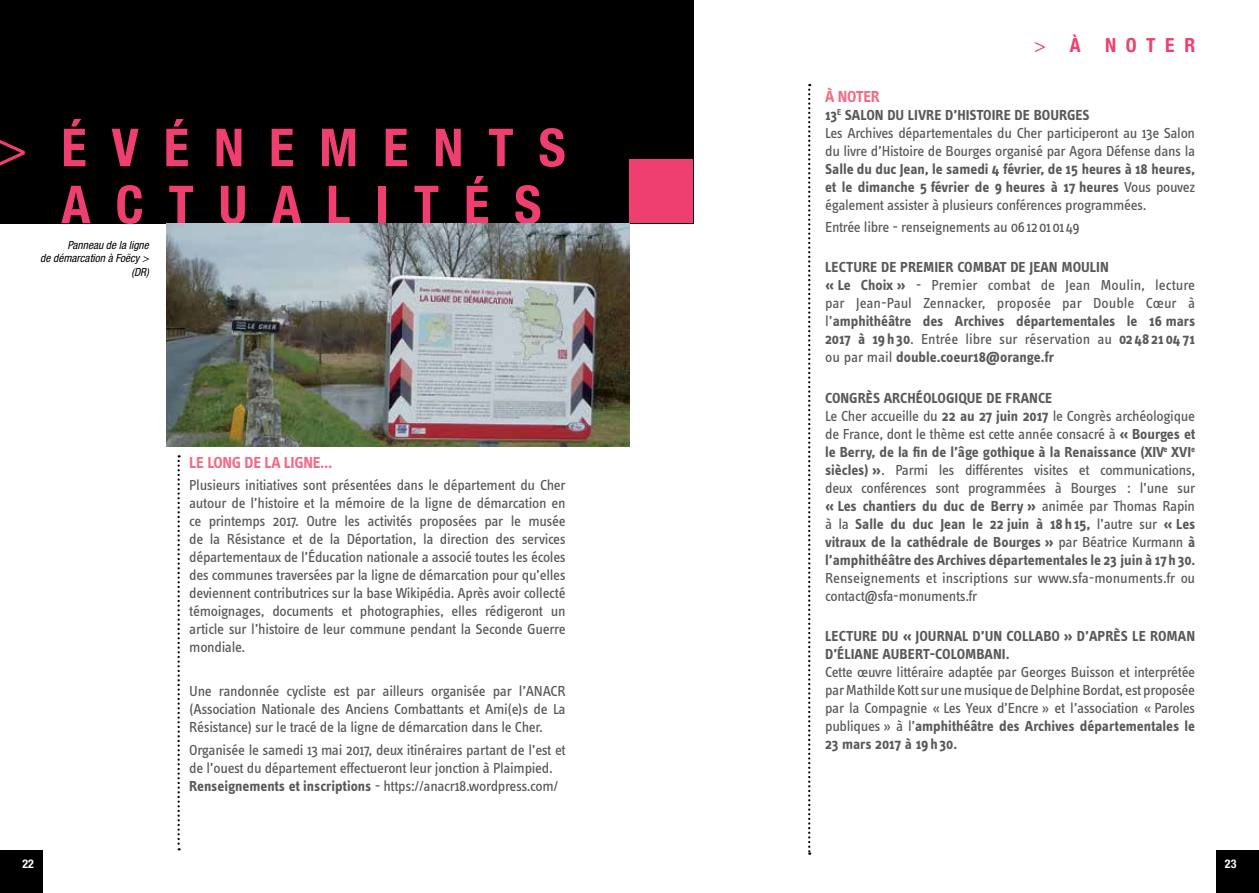
<style>
.page{position:relative;width:1259px;height:893px;background:#fff}
.page>*{position:absolute;margin:0;border:0;box-sizing:border-box;transform-origin:0 0}
.t1{font:700 condensed 52.5px/57px "Helvetica Neue LT Std";letter-spacing:.475em;color:#ef3f70}
.t2{font:700 condensed 19.5px "Helvetica Neue LT Std";letter-spacing:.5em;color:#ef3f70}
.t3{font:700 16.5px "Info Text";letter-spacing:-.02em;color:#f16d86}
.t4{font:15px/18px "Info Text";letter-spacing:-.02em;color:#58595b}
.t5{font:700 15px/18px "Info Text";color:#58595b}
.t6{font:700 condensed 12px "Helvetica Neue LT Std";color:#fff}
.t7{font:italic condensed 11.25px/13.5px "Helvetica Neue LT Std";color:#000;text-align:right}
.s1{font-weight:700}
.s2{font-weight:400}
</style>
<div class="page">
<div style="left:0;top:0;width:693px;height:223px;background:#000"></div>
<div style="left:629px;top:159px;width:64px;height:64px;background:#ef3f70"></div>
<svg style="left:0;top:140px;width:25px;height:26px"></svg>
<svg style="left:808px;top:84px;width:2px;height:771px"></svg>
<img style="left:166px;top:223px;width:463px;height:223px">
<svg style="left:177px;top:455px;width:3px;height:395px"></svg>
<div style="left:0;top:850px;width:43px;height:43px;background:#000"></div>
<div style="left:1216px;top:850px;width:43px;height:43px;background:#000"></div>
<h1 class="t1" style="left:61px;top:118px;width:506px">ÉVÉNEMENTS<br>ACTUALITÉS</h1>
<p class="t7" style="left:40px;top:238px;width:110px">Panneau de la ligne<br>de démarcation à Foëcy &gt; (DR)</p>
<p class="t3" style="left:189px;top:453px;width:145px">LE LONG DE LA LIGNE...</p>
<p class="t4" style="left:189px;top:476px;width:378px;text-align:justify">Plusieurs initiatives sont présentées dans le département du Cher autour de l’histoire et la mémoire de la ligne de démarcation en ce printemps 2017. Outre les activités proposées par le musée de la Résistance et de la Déportation, la direction des services départementaux de l’Éducation nationale a associé toutes les écoles des communes traversées par la ligne de démarcation pour qu’elles deviennent contributrices sur la base Wikipédia. Après avoir collecté témoignages, documents et photographies, elles rédigeront un article sur l’histoire de leur commune pendant la Seconde Guerre mondiale.</p>
<p class="t4" style="left:189px;top:682px;width:378px;text-align:justify">Une randonnée cycliste est par ailleurs organisée par l’ANACR (Association Nationale des Anciens Combattants et Ami(e)s de La Résistance) sur le tracé de la ligne de démarcation dans le Cher.</p>
<p class="t4" style="left:189px;top:741px;width:378px">Organisée le samedi 13 mai 2017, deux itinéraires partant de l’est et de l’ouest du département effectueront leur jonction à Plaimpied.<br><span class="s1">Renseignements et inscriptions</span> - https://anacr18.wordpress.com/</p>
<h2 class="t2" style="left:1034px;top:33px;width:163px"><span class="s2">&gt;</span> À NOTER</h2>
<p class="t3" style="left:825px;top:87px;width:56px">À NOTER</p>
<p class="t4" style="left:825px;top:106px;width:371px"><span class="s1">13</span><sup>E</sup> <span class="s1">SALON DU LIVRE D’HISTOIRE DE BOURGES<br></span>Les Archives départementales du Cher participeront au 13e Salon du livre d’Histoire de Bourges organisé par Agora Défense dans la</p>
<p class="t5" style="left:825px;top:160px;width:372px;text-align:justify">Salle du duc Jean, le samedi 4 février, de 15 heures à 18 heures, et le dimanche 5 février de 9 heures à 17 heures <span class="s2">Vous pouvez également assister à plusieurs conférences programmées.</span></p>
<p class="t4" style="left:825px;top:218px;width:256px">Entrée libre - renseignements au 0612010149</p>
<p class="t5" style="left:825px;top:258px;width:372px">LECTURE DE PREMIER COMBAT DE JEAN MOULIN<br>« Le Choix » <span class="s2">- Premier combat de Jean Moulin, lecture par Jean-Paul Zennacker, proposée par Double Cœur à l’</span>amphithéâtre des Archives départementales le 16 mars 2017 à 19 h 30<span class="s2">. Entrée libre sur réservation au</span> 0248 21 0471 <span class="s2">ou par mail</span> double.coeur18@orange.fr</p>
<p class="t5" style="left:825px;top:389px;width:372px">CONGRÈS ARCHÉOLOGIQUE DE FRANCE<br><span class="s2">Le Cher accueille du</span> 22 au 27 juin 2017 <span class="s2">le Congrès archéologique de France, dont le thème est cette année consacré à</span> « Bourges et le Berry, de la fin de l’âge gothique à la Renaissance (XIV<sup>e</sup> XVI<sup>e </sup>siècles) »<span class="s2">. Parmi les différentes visites et communications, deux conférences sont programmées à Bourges : l’une sur </span>« Les chantiers du duc de Berry » <span class="s2">animée par Thomas Rapin à la</span> Salle du duc Jean le 22 juin à 18 h 15, <span class="s2">l’autre sur</span> « Les vitraux de la cathédrale de Bourges » <span class="s2">par Béatrice Kurmann</span> à l’amphithéâtre des Archives départementales le 23 juin à 17h30.</p>
<p class="t4" style="left:825px;top:569px;width:371px">Renseignements et inscriptions sur www.sfa-monuments.fr ou contact@sfa-monuments.fr</p>
<p class="t5" style="left:825px;top:627px;width:371px">LECTURE DU « JOURNAL D’UN COLLABO » D’APRÈS LE ROMAN<br>D’ÉLIANE AUBERT-COLOMBANI.</p>
<p class="t4" style="left:825px;top:663px;width:371px;text-align:justify">Cette œuvre littéraire adaptée par Georges Buisson et interprétée par Mathilde Kott sur une musique de Delphine Bordat, est proposée par la Compagnie « Les Yeux d’Encre » et l’association « Paroles publiques » à l’<span class="s1">amphithéâtre des Archives départementales le 23 mars 2017 à 19 h 30.</span></p>
<p class="t6" style="left:22px;top:856px;width:13px">22</p>
<p class="t6" style="left:1225px;top:856px;width:13px">23</p>
</div>
